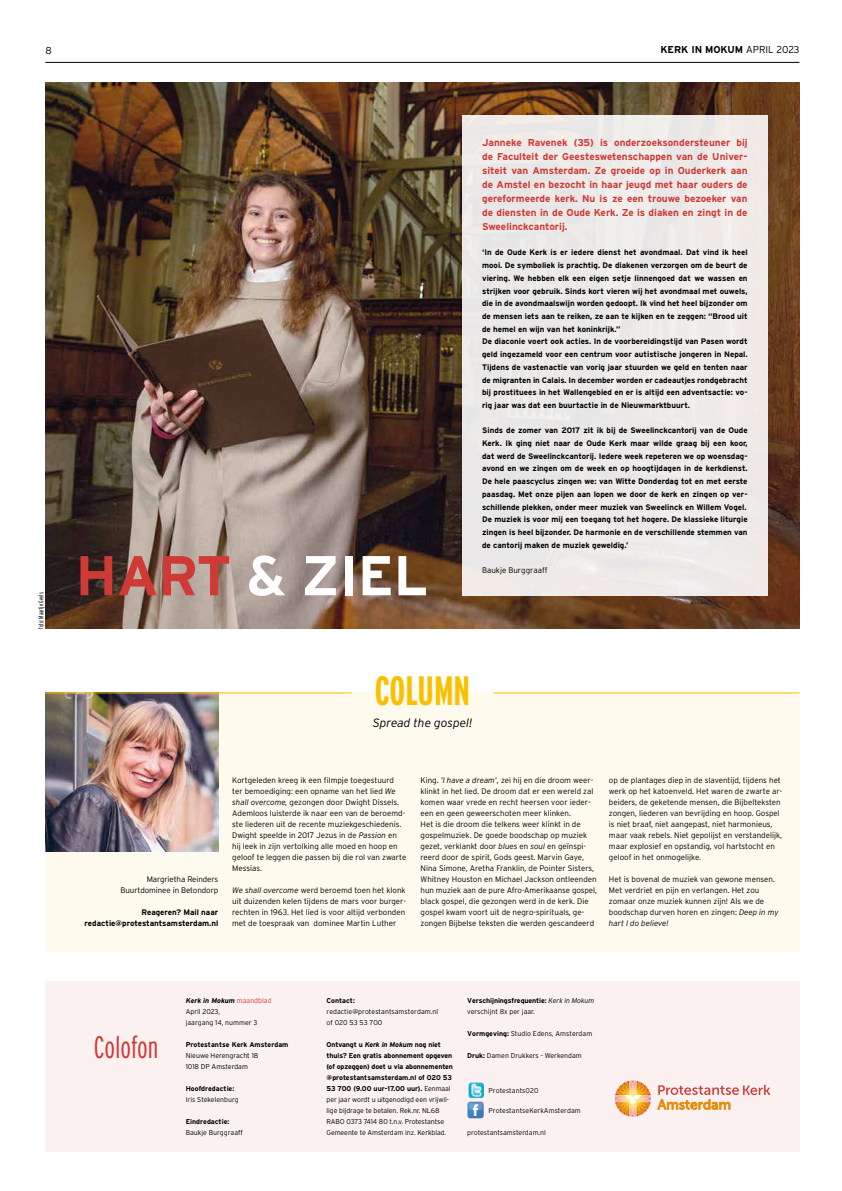
<style>
.page{position:relative;width:842px;height:1191px;background:#fff}
.page>*{position:absolute;margin:0;border:0;box-sizing:border-box;transform-origin:0 0}
.t1{font:700 56px "Interstate";letter-spacing:-.01em;color:#fff}
.t2{font:700 41px "Interstate Compressed";color:#fac000}
.t3{font:300 31px "Interstate Compressed";color:#cf3a37}
.t4{font:italic 300 12px "Interstate";color:#000}
.t5{font:700 10px/14px "Interstate";color:#cf3a37;text-align:justify}
.t6{font:700 10px "Interstate";color:#000}
.t7{font:300 10px "Interstate";color:#000}
.t8{font:300 8px/11px "Interstate";color:#000}
.t9{font:700 8px/12.7px "Interstate";color:#000}
.t10{font:300 7px/11px "Interstate";color:#000}
.t11{font:700 7px/11px "Interstate";color:#000}
.t12{font:300 7px "Interstate Compressed";color:#000}
.s1{font-weight:300}
.s2{color:#cf3a37}
.s3{font-style:italic}
.s4{font-weight:700;font-style:italic}
.s5{font-weight:700}
.s6{font-weight:300;font-style:italic}
</style>
<div class="page">
<div style="left:45px;top:692px;width:754px;height:260px;background:#fefaee"></div>
<div style="left:45px;top:980px;width:754px;height:171px;background:#fbf1f1"></div>
<hr style="left:45px;top:62px;width:754px;height:1px;background:#000">
<img style="left:45px;top:82px;width:754px;height:546px">
<img style="left:45px;top:693px;width:173px;height:158px">
<img style="left:468px;top:1102px;width:16px;height:16px">
<img style="left:468px;top:1082px;width:16px;height:16px">
<svg style="left:615px;top:1080px;width:36px;height:36px"></svg>
<svg style="left:657px;top:1084px;width:113px;height:25px"></svg>
<div style="left:462px;top:115px;width:305px;height:480px;background:#edeae7"></div>
<hr style="left:493px;top:692px;width:306px;height:1px;background:#fac000">
<hr style="left:45px;top:692px;width:307px;height:1px;background:#fac000">
<p class="t7" style="left:45px;top:44px;width:8px">8</p>
<p class="t6" style="left:660px;top:44px;width:141px">KERK IN MOKUM <span class="s1">APRIL 2023</span></p>
<p class="t12" style="left:37px;top:628px;width:38px;rotate:-90deg">foto: Maartje Geels</p>
<h1 class="t1" style="left:75px;top:544px;width:354px"><span class="s2">HART</span> &amp; ZIEL</h1>
<p class="t5" style="left:482px;top:135px;width:267px">Janneke Ravenek (35) is onderzoeksondersteuner bij de Faculteit der Geesteswetenschappen van de Univer&shy;siteit van Amsterdam. Ze groeide op in Ouderkerk aan de Amstel en bezocht in haar jeugd met haar ouders de gereformeerde kerk. Nu is ze een trouwe bezoeker van de diensten in de Oude Kerk. Ze is diaken en zingt in de Sweelinckcantorij.</p>
<p class="t9" style="left:482px;top:246px;width:267px">‘In de Oude Kerk is er iedere dienst het avondmaal. Dat vind ik heel mooi. De symboliek is prachtig. De diakenen verzorgen om de beurt de viering. We hebben elk een eigen setje linnengoed dat we wassen en strijken voor gebruik. Sinds kort vieren wij het avondmaal met ouwels, die in de avondmaalswijn worden gedoopt. Ik vind het heel bijzonder om de mensen iets aan te reiken, ze aan te kijken en te zeggen: “Brood uit de hemel en wijn van het koninkrijk.”<br>De diaconie voert ook acties. In de voorbereidingstijd van Pasen wordt geld ingezameld voor een centrum voor autistische jongeren in Nepal.<br>Tijdens de vastenactie van vorig jaar stuurden we geld en tenten naar de migranten in Calais. In december worden er cadeautjes rondgebracht bij prostituees in het Wallengebied en er is altijd een adventsactie: vo&shy;rig jaar was dat een buurtactie in de Nieuwmarktbuurt.</p>
<p class="t9" style="left:482px;top:424px;width:267px">Sinds de zomer van 2017 zit ik bij de Sweelinckcantorij van de Oude Kerk. Ik ging niet naar de Oude Kerk maar wilde graag bij een koor, dat werd de Sweelinckcantorij. Iedere week repeteren we op woensdag&shy;avond en we zingen om de week en op hoogtijdagen in de kerkdienst.<br>De hele paascyclus zingen we: van Witte Donderdag tot en met eerste paasdag. Met onze pijen aan lopen we door de kerk en zingen op ver&shy;schillende plekken, onder meer muziek van Sweelinck en Willem Vogel.<br>De muziek is voor mij een toegang tot het hogere. De klassieke liturgie zingen is heel bijzonder. De harmonie en de verschillende stemmen van de cantorij maken de muziek geweldig.’</p>
<p class="t8" style="left:482px;top:564px;width:67px">Baukje Burggraaff</p>
<h2 class="t2" style="left:375px;top:668px;width:97px">COLUMN</h2>
<h3 class="t4" style="left:373px;top:716px;width:101px">Spread the gospel!</h3>
<p class="t8" style="left:121px;top:873px;width:99px;text-align:right">Margrietha Reinders<br>Buurtdominee in Betondorp</p>
<p class="t9" style="left:85px;top:906px;width:135px;line-height:11px;text-align:right">Reageren? Mail naar redactie@protestantsamsterdam.nl</p>
<p class="t8" style="left:232px;top:774px;width:176px">Kortgeleden kreeg ik een filmpje toegestuurd<br>ter bemoediging: een opname van het lied <span class="s3">We shall overcome,</span> gezongen door Dwight Dissels.<br>Ademloos luisterde ik naar een van de beroemd&shy;ste liederen uit de recente muziekgeschiedenis.<br>Dwight speelde in 2017 Jezus in de <span class="s3">Passion</span> en hij leek in zijn vertolking alle moed en hoop en geloof te leggen die passen bij die rol van zwarte Messias.</p>
<p class="t8" style="left:232px;top:884px;width:175px;text-align:justify"><span class="s3">We shall overcome</span> werd beroemd toen het klonk uit duizenden kelen tijdens de mars voor burger&shy;rechten in 1963. Het lied is voor altijd verbonden met de toespraak van dominee Martin Luther</p>
<p class="t8" style="left:421px;top:774px;width:178px">King. <span class="s3">’I have a dream</span>’<span class="s3">,</span> zei hij en die droom weer&shy;klinkt in het lied. De droom dat er een wereld zal komen waar vrede en recht heersen voor ieder&shy;een en geen geweerschoten meer klinken.<br>Het is die droom die telkens weer klinkt in de gospelmuziek. De goede boodschap op muziek gezet, verklankt door <span class="s3">blues</span> en <span class="s3">soul</span> en geïnspi&shy;reerd door de spirit, Gods geest. Marvin Gaye, Nina Simone, Aretha Franklin, de Pointer Sisters, Whitney Houston en Michael Jackson ontleenden hun muziek aan de pure Afro-Amerikaanse gospel, black gospel, die gezongen werd in de kerk. Die gospel kwam voort uit de negro-spirituals, ge&shy;zongen Bijbelse teksten die werden gescandeerd</p>
<p class="t8" style="left:609px;top:774px;width:175px">op de plantages diep in de slaventijd, tijdens het werk op het katoenveld. Het waren de zwarte ar&shy;beiders, de geketende mensen, die Bijbelteksten zongen, liederen van bevrijding en hoop. Gospel is niet braaf, niet aangepast, niet harmonieus, maar vaak rebels. Niet gepolijst en verstandelijk, maar explosief en opstandig, vol hartstocht en geloof in het onmogelijke.</p>
<p class="t8" style="left:609px;top:873px;width:171px">Het is bovenal de muziek van gewone mensen.<br>Met verdriet en pijn en verlangen. Het zou zomaar onze muziek kunnen zijn! Als we de boodschap durven horen en zingen: <span class="s3">Deep in my hart I do believe!</span></p>
<h3 class="t3" style="left:94px;top:1029px;width:66px">Colofon</h3>
<p class="t10" style="left:186px;top:994px;width:87px"><span class="s4">Kerk in Mokum</span> <span class="s2">maandblad<br></span>April 2023,<br>jaargang 14, nummer 3</p>
<p class="t11" style="left:186px;top:1038px;width:104px">Protestantse Kerk Amsterdam</p>
<p class="t10" style="left:186px;top:1049px;width:74px">Nieuwe Herengracht 18<br>1018 DP Amsterdam</p>
<p class="t11" style="left:186px;top:1082px;width:50px">Hoofdredactie:</p>
<p class="t10" style="left:186px;top:1093px;width:54px">Iris Stekelenburg</p>
<p class="t11" style="left:186px;top:1115px;width:45px">Eindredactie:</p>
<p class="t10" style="left:186px;top:1126px;width:59px">Baukje Burggraaff</p>
<p class="t11" style="left:326px;top:994px;width:30px">Contact:</p>
<p class="t10" style="left:326px;top:1005px;width:113px">redactie@protestantsamsterdam.nl of 020 53 53 700</p>
<p class="t10" style="left:326px;top:1038px;width:128px"><span class="s5">Ontvangt u</span> <span class="s4">Kerk in Mokum</span> <span class="s5">nog niet thuis? Een gratis abonnement opgeven (of opzeggen) doet u via abonnementen @protestantsamsterdam.nl of 020 53<br>53 700 (9.00 uur-17.00 uur).</span> Eenmaal per jaar wordt u uitgenodigd een vrijwil&shy;lige bijdrage te betalen. Rek.nr. NL68<br>RABO 0373 7414 80 t.n.v. Protestantse Gemeente te Amsterdam inz. Kerkblad.</p>
<p class="t11" style="left:467px;top:994px;width:128px">Verschijningsfrequentie: <span class="s6">Kerk in Mokum </span><span class="s1">verschijnt 8x per jaar.</span></p>
<p class="t10" style="left:467px;top:1027px;width:126px"><span class="s5">Vormgeving:</span> Studio Edens, Amsterdam</p>
<p class="t10" style="left:467px;top:1049px;width:116px"><span class="s5">Druk:</span> Damen Drukkers - Werkendam</p>
<p class="t10" style="left:488px;top:1084px;width:51px">Protestants020</p>
<p class="t10" style="left:488px;top:1104px;width:94px">ProtestantseKerkAmsterdam</p>
<p class="t10" style="left:467px;top:1126px;width:80px">protestantsamsterdam.nl</p>
</div>
